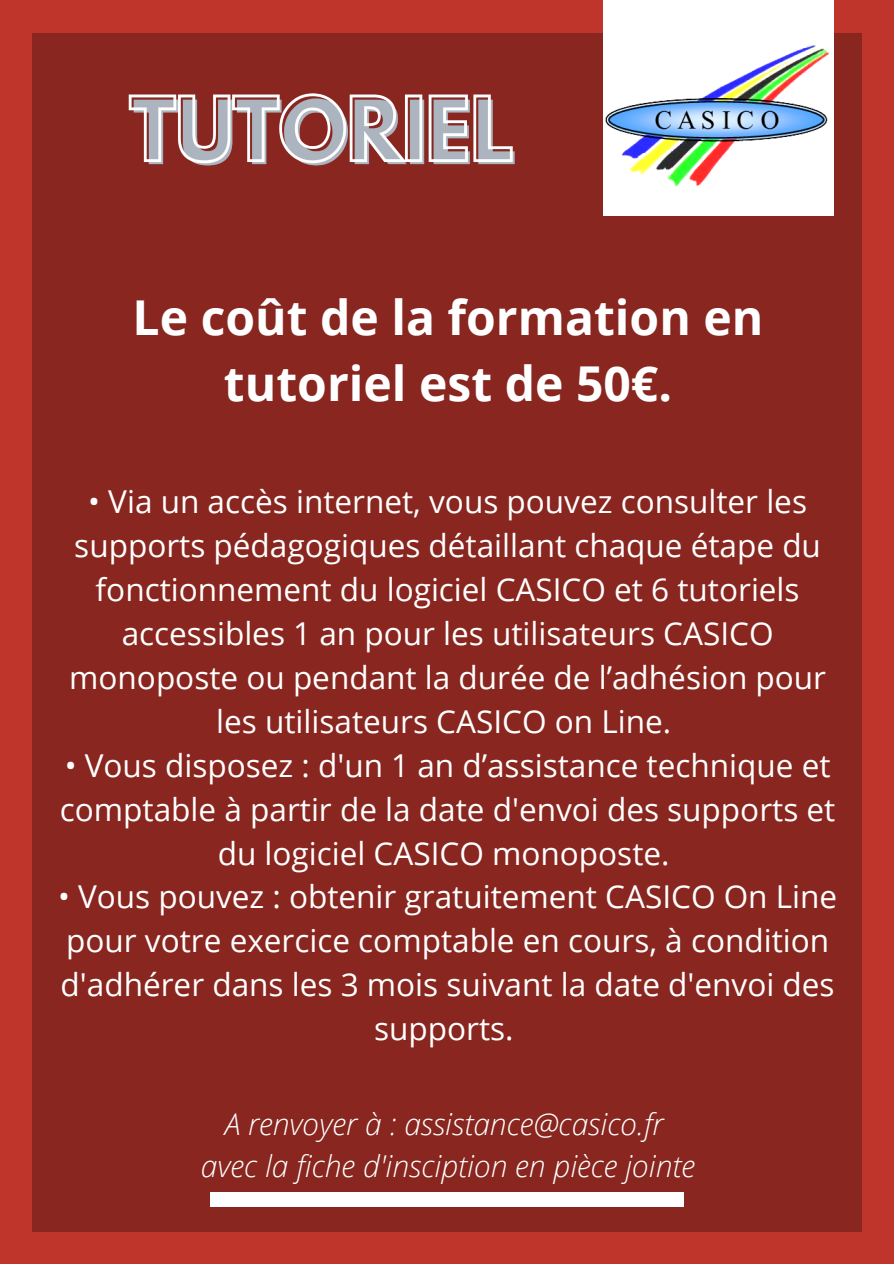
<style>
.page{position:relative;width:894px;height:1264px;background:#fff}
.page>*{position:absolute;margin:0;border:0;box-sizing:border-box;transform-origin:0 0}
.t1{font:700 48px/66.4px "Open Sans";color:#fff;text-align:center}
.t2{font:31.5px/44px "Open Sans";color:#fff;text-align:center}
.t3{font:italic 300 30px "Open Sans";color:#fff}
</style>
<div class="page">
<div style="left:0;top:0;width:893px;height:1263px;background:#bf352c"></div>
<div style="left:32px;top:33px;width:829px;height:1198px;background:#88261f"></div>
<img style="left:128px;top:93px;width:387px;height:73px">
<div style="left:210px;top:1192px;width:473px;height:14px;background:#fff"></div>
<div style="left:603px;top:0;width:230px;height:216px;background:#fff"></div>
<img style="left:605px;top:17px;width:229px;height:183px">
<p class="t1" style="left:133px;top:283px;width:632px">Le coût de la formation en tutoriel est de 50€.</p>
<p class="t2" style="left:69px;top:479px;width:758px">• Via un accès internet, vous pouvez consulter les supports pédagogiques détaillant chaque étape du fonctionnement du logiciel CASICO et 6 tutoriels accessibles 1 an pour les utilisateurs CASICO monoposte ou pendant la durée de l’adhésion pour les utilisateurs CASICO on Line.</p>
<p class="t2" style="left:60px;top:742px;width:776px">• Vous disposez : d'un 1 an d’assistance technique et comptable à partir de la date d'envoi des supports et du logiciel CASICO monoposte.</p>
<p class="t2" style="left:58px;top:874px;width:780px">• Vous pouvez : obtenir gratuitement CASICO On Line pour votre exercice comptable en cours, à condition d'adhérer dans les 3 mois suivant la date d'envoi des supports.</p>
<p class="t3" style="left:225px;top:1103px;width:440px">A renvoyer à : assistance@casico.fr</p>
<p class="t3" style="left:201px;top:1144px;width:495px">avec la fiche d'insciption en pièce jointe</p>
</div>
